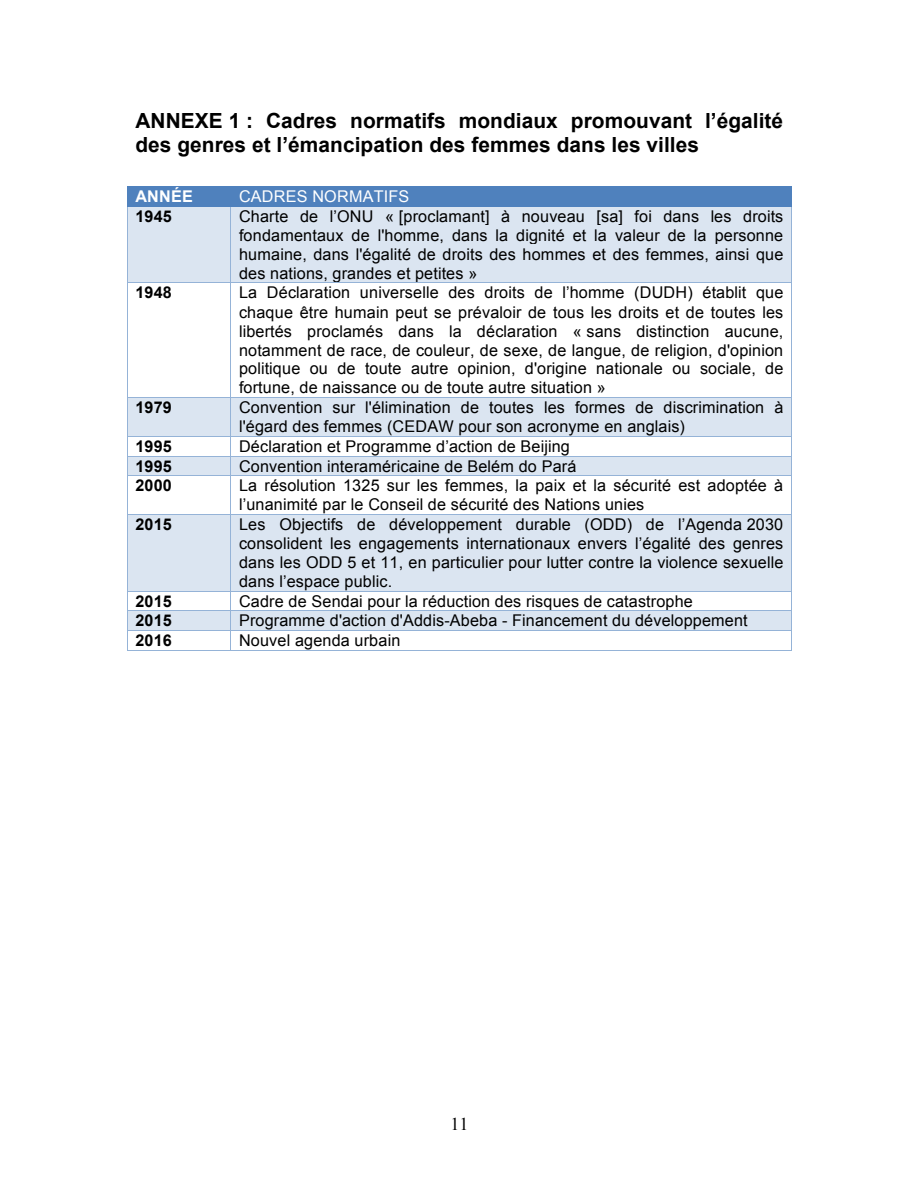
<style>
.page{position:relative;width:918px;height:1188px;background:#fff}
.page>*{position:absolute;margin:0;border:0;box-sizing:border-box;transform-origin:0 0}
.t1{font:700 20.85px/24.2px "Arial";letter-spacing:.005em;color:#000}
.t2{font:18px "Times New Roman";color:#000}
.t3{font:16.2px/18.9px "Arial";letter-spacing:.01em;color:#000;text-align:justify}
.t4{font:700 16.2px "Arial";letter-spacing:.01em;color:#000}
.t5{font:16.2px "Arial";letter-spacing:.015em;color:#fff}
.t6{font:700 16.2px "Arial";letter-spacing:.015em;color:#fff}
</style>
<div class="page">
<div style="left:128px;top:187px;width:103px;height:19px;background:#4f81bd"></div>
<div style="left:231px;top:187px;width:560px;height:19px;background:#4f81bd"></div>
<hr style="left:127px;top:186px;width:104px;height:1px;background:#4f81bd">
<hr style="left:231px;top:186px;width:560px;height:1px;background:#4f81bd">
<div style="left:128px;top:207px;width:102px;height:76px;background:#dbe5f1"></div>
<div style="left:231px;top:207px;width:560px;height:76px;background:#dbe5f1"></div>
<svg style="left:127px;top:187px;width:1px;height:19px"></svg>
<hr style="left:127px;top:206px;width:103px;height:1px;background:#4f81bd">
<hr style="left:232px;top:206px;width:559px;height:1px;background:#4f81bd">
<svg style="left:791px;top:186px;width:1px;height:21px"></svg>
<hr style="left:127px;top:207px;width:1px;height:76px;background:#95b3d7">
<hr style="left:230px;top:207px;width:1px;height:76px;background:#95b3d7">
<hr style="left:791px;top:207px;width:1px;height:76px;background:#95b3d7">
<hr style="left:127px;top:283px;width:103px;height:1px;background:#95b3d7">
<hr style="left:231px;top:283px;width:560px;height:1px;background:#95b3d7">
<hr style="left:127px;top:283px;width:1px;height:114px;background:#95b3d7">
<hr style="left:230px;top:283px;width:1px;height:114px;background:#95b3d7">
<hr style="left:791px;top:283px;width:1px;height:114px;background:#95b3d7">
<div style="left:128px;top:398px;width:102px;height:38px;background:#dbe5f1"></div>
<div style="left:231px;top:398px;width:560px;height:38px;background:#dbe5f1"></div>
<hr style="left:127px;top:397px;width:103px;height:1px;background:#95b3d7">
<hr style="left:231px;top:397px;width:560px;height:1px;background:#95b3d7">
<hr style="left:127px;top:398px;width:1px;height:38px;background:#95b3d7">
<hr style="left:230px;top:398px;width:1px;height:38px;background:#95b3d7">
<hr style="left:791px;top:398px;width:1px;height:38px;background:#95b3d7">
<hr style="left:127px;top:436px;width:103px;height:1px;background:#95b3d7">
<hr style="left:231px;top:436px;width:560px;height:1px;background:#95b3d7">
<div style="left:128px;top:456px;width:102px;height:20px;background:#dbe5f1"></div>
<div style="left:231px;top:456px;width:560px;height:20px;background:#dbe5f1"></div>
<hr style="left:127px;top:456px;width:103px;height:1px;background:#95b3d7">
<hr style="left:231px;top:456px;width:560px;height:1px;background:#95b3d7">
<svg style="left:127px;top:437px;width:1px;height:39px"></svg>
<hr style="left:127px;top:476px;width:103px;height:1px;background:#95b3d7">
<svg style="left:230px;top:436px;width:1px;height:40px"></svg>
<hr style="left:231px;top:476px;width:560px;height:1px;background:#95b3d7">
<svg style="left:791px;top:436px;width:1px;height:40px"></svg>
<hr style="left:127px;top:476px;width:1px;height:38px;background:#95b3d7">
<hr style="left:230px;top:476px;width:1px;height:38px;background:#95b3d7">
<hr style="left:791px;top:476px;width:1px;height:38px;background:#95b3d7">
<div style="left:128px;top:515px;width:102px;height:76px;background:#dbe5f1"></div>
<div style="left:231px;top:515px;width:560px;height:76px;background:#dbe5f1"></div>
<hr style="left:127px;top:514px;width:103px;height:1px;background:#95b3d7">
<hr style="left:231px;top:514px;width:560px;height:1px;background:#95b3d7">
<hr style="left:127px;top:515px;width:1px;height:76px;background:#95b3d7">
<hr style="left:230px;top:515px;width:1px;height:76px;background:#95b3d7">
<hr style="left:791px;top:515px;width:1px;height:76px;background:#95b3d7">
<hr style="left:127px;top:591px;width:103px;height:1px;background:#95b3d7">
<hr style="left:231px;top:591px;width:560px;height:1px;background:#95b3d7">
<div style="left:128px;top:611px;width:102px;height:19px;background:#dbe5f1"></div>
<div style="left:231px;top:611px;width:560px;height:19px;background:#dbe5f1"></div>
<hr style="left:127px;top:611px;width:103px;height:1px;background:#95b3d7">
<hr style="left:231px;top:611px;width:560px;height:1px;background:#95b3d7">
<hr style="left:127px;top:630px;width:103px;height:1px;background:#95b3d7">
<hr style="left:231px;top:630px;width:560px;height:1px;background:#95b3d7">
<svg style="left:127px;top:592px;width:1px;height:58px"></svg>
<hr style="left:127px;top:650px;width:103px;height:1px;background:#95b3d7">
<svg style="left:230px;top:591px;width:1px;height:60px"></svg>
<hr style="left:231px;top:650px;width:560px;height:1px;background:#95b3d7">
<svg style="left:791px;top:591px;width:1px;height:60px"></svg>
<p class="t1" style="left:135px;top:109px;width:649px">ANNEXE 1 : Cadres normatifs mondiaux promouvant l’égalité des genres et l’émancipation des femmes dans les villes</p>
<p class="t6" style="left:135px;top:188px;width:59px">ANNÉE</p>
<p class="t5" style="left:239px;top:188px;width:172px">CADRES NORMATIFS</p>
<p class="t4" style="left:135px;top:207px;width:38px">1945</p>
<p class="t3" style="left:239px;top:207px;width:546px">Charte de l’ONU « [proclamant] à nouveau [sa] foi dans les droits fondamentaux de l'homme, dans la dignité et la valeur de la personne humaine, dans l'égalité de droits des hommes et des femmes, ainsi que des nations, grandes et petites »</p>
<p class="t4" style="left:135px;top:284px;width:38px">1948</p>
<p class="t3" style="left:239px;top:283px;width:546px">La Déclaration universelle des droits de l’homme (DUDH) établit que chaque être humain peut se prévaloir de tous les droits et de toutes les libertés proclamés dans la déclaration « sans distinction aucune, notamment de race, de couleur, de sexe, de langue, de religion, d'opinion politique ou de toute autre opinion, d'origine nationale ou sociale, de fortune, de naissance ou de toute autre situation »</p>
<p class="t4" style="left:135px;top:399px;width:38px">1979</p>
<p class="t3" style="left:239px;top:398px;width:546px">Convention sur l'élimination de toutes les formes de discrimination à l'égard des femmes (CEDAW pour son acronyme en anglais)</p>
<p class="t4" style="left:135px;top:437px;width:38px">1995</p>
<p class="t3" style="left:239px;top:437px;width:332px">Déclaration et Programme d’action de Beijing</p>
<p class="t4" style="left:135px;top:457px;width:38px">1995</p>
<p class="t3" style="left:239px;top:457px;width:339px">Convention interaméricaine de Belém do Pará</p>
<p class="t4" style="left:135px;top:477px;width:38px">2000</p>
<p class="t3" style="left:239px;top:476px;width:546px">La résolution 1325 sur les femmes, la paix et la sécurité est adoptée à l’unanimité par le Conseil de sécurité des Nations unies</p>
<p class="t4" style="left:135px;top:515px;width:38px">2015</p>
<p class="t3" style="left:239px;top:515px;width:546px">Les Objectifs de développement durable (ODD) de l’Agenda 2030 consolident les engagements internationaux envers l’égalité des genres dans les ODD 5 et 11, en particulier pour lutter contre la violence sexuelle dans l’espace public.</p>
<p class="t4" style="left:135px;top:592px;width:38px">2015</p>
<p class="t3" style="left:239px;top:592px;width:455px">Cadre de Sendai pour la réduction des risques de catastrophe</p>
<p class="t4" style="left:135px;top:612px;width:38px">2015</p>
<p class="t3" style="left:239px;top:611px;width:510px">Programme d'action d'Addis-Abeba - Financement du développement</p>
<p class="t4" style="left:135px;top:632px;width:38px">2016</p>
<p class="t3" style="left:239px;top:631px;width:163px">Nouvel agenda urbain</p>
<p class="t2" style="left:450px;top:1114px;width:19px">11</p>
</div>
